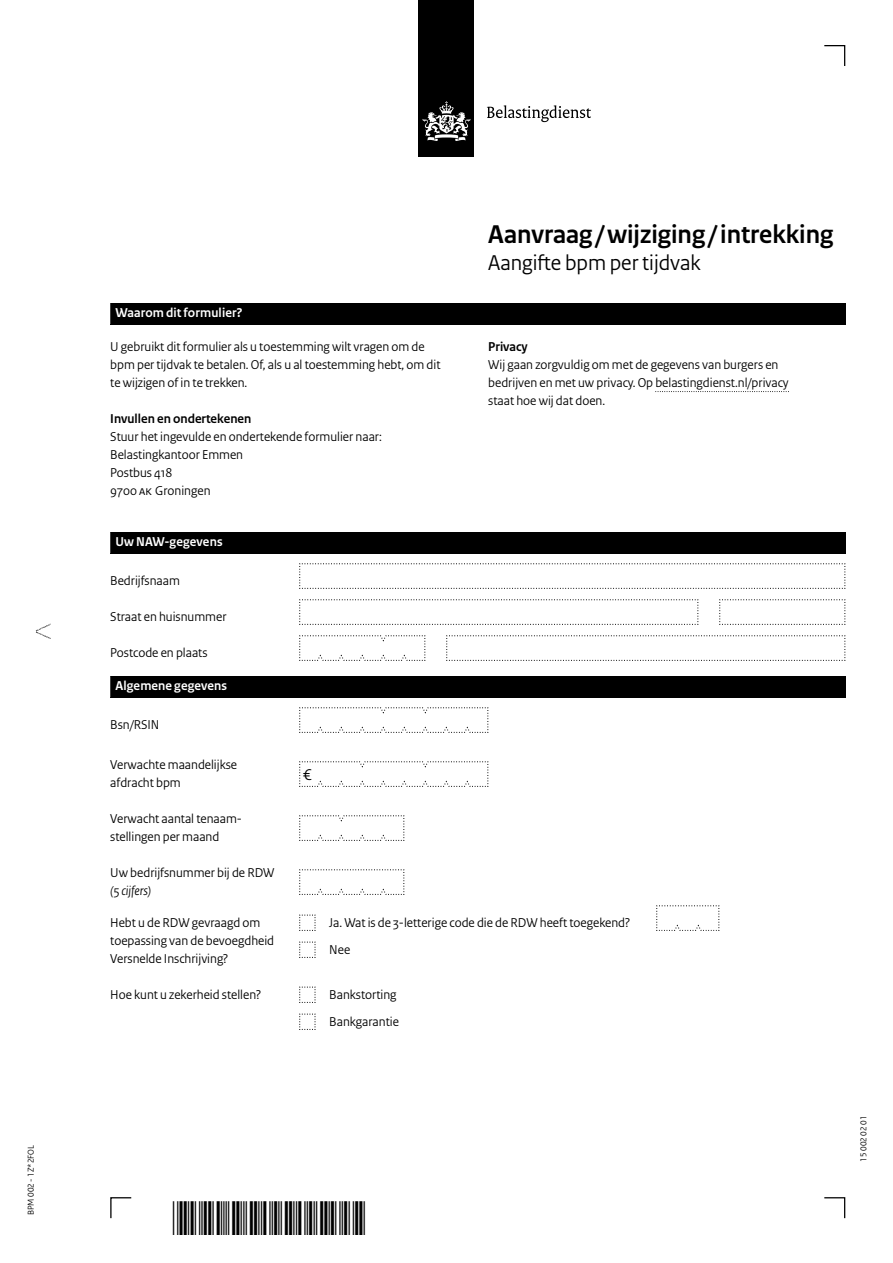
<style>
.page{position:relative;width:893px;height:1263px;background:#fff}
.page>*{position:absolute;margin:0;border:0;box-sizing:border-box;transform-origin:0 0}
.Documenttitel{font:700 27px "Rijksoverheid Sans Heading";color:#000}
.Documenttitel-2{font:22.5px "Rijksoverheid Sans Heading";color:#000}
.Veld{font:16.5px "Rijksoverheid Sans Heading";color:#000}
.Gebruiksaanwijzing{font:13.5px/18px "Rijksoverheid Sans Heading";color:#000}
.Vraag{font:13.5px/18px "Rijksoverheid Sans Heading";color:#000}
.Vraag_geen_inspring_niet_op_stramien{font:13.5px "Rijksoverheid Sans Heading";color:#000}
.KOP_D{font:700 13.5px "Rijksoverheid Sans Heading";letter-spacing:.01em;color:#fff}
.Tussenkop{font:700 13.5px "Rijksoverheid Sans Heading";color:#000}
.KOP_B{font:700 13.5px "Rijksoverheid Sans Heading";letter-spacing:.01em;color:#fff}
.t1{font:9px "Rijksoverheid Sans Heading";color:#000}
.s1{font-style:italic}
</style>
<div class="page">
<svg style="left:36px;top:624px;width:15px;height:15px"></svg>
<div style="left:419px;top:0;width:55px;height:157px;background:#000"></div>
<svg style="left:423px;top:101px;width:47px;height:40px"></svg>
<svg style="left:487px;top:105px;width:104px;height:17px"></svg>
<svg style="left:824px;top:1197px;width:22px;height:22px"></svg>
<svg style="left:110px;top:1197px;width:22px;height:22px"></svg>
<svg style="left:824px;top:45px;width:22px;height:21px"></svg>
<svg style="left:299px;top:869px;width:106px;height:26px"></svg>
<svg style="left:299px;top:815px;width:106px;height:26px"></svg>
<svg style="left:299px;top:563px;width:547px;height:26px"></svg>
<svg style="left:299px;top:599px;width:400px;height:26px"></svg>
<svg style="left:719px;top:599px;width:127px;height:26px"></svg>
<svg style="left:299px;top:635px;width:127px;height:26px"></svg>
<svg style="left:446px;top:635px;width:400px;height:26px"></svg>
<svg style="left:299px;top:914px;width:17px;height:17px"></svg>
<svg style="left:299px;top:941px;width:17px;height:17px"></svg>
<svg style="left:299px;top:986px;width:17px;height:17px"></svg>
<svg style="left:299px;top:1013px;width:17px;height:17px"></svg>
<svg style="left:656px;top:905px;width:64px;height:26px"></svg>
<svg style="left:299px;top:707px;width:190px;height:26px"></svg>
<svg style="left:299px;top:761px;width:190px;height:26px"></svg>
<div style="left:110px;top:303px;width:735px;height:21px;background:#000"></div>
<svg style="left:655px;top:391px;width:134px;height:1px"></svg>
<div style="left:110px;top:532px;width:735px;height:21px;background:#000"></div>
<div style="left:110px;top:676px;width:735px;height:21px;background:#000"></div>
<p class="t1" style="left:26px;top:1215px;width:72px;rotate:-90deg">BPM 002 - 1Z*2FOL</p>
<h2 class="KOP_B" style="left:116px;top:305px;width:128px">Waarom dit formulier?</h2>
<p class="Gebruiksaanwijzing" style="left:110px;top:338px;width:332px">U gebruikt dit formulier als u toestemming wilt vragen om de bpm per tijdvak te betalen. Of, als u al toestemming hebt, om dit te wijzigen of in te trekken.</p>
<h3 class="Tussenkop" style="left:110px;top:411px;width:143px">Invullen en ondertekenen</h3>
<p class="Gebruiksaanwijzing" style="left:110px;top:428px;width:273px">Stuur het ingevulde en ondertekende formulier naar:<br>Belastingkantoor Emmen<br>Postbus 418<br>9700 AK Groningen</p>
<h2 class="KOP_D" style="left:116px;top:534px;width:109px">Uw NAW-gegevens</h2>
<p class="Vraag" style="left:110px;top:572px;width:71px">Bedrijfsnaam</p>
<p class="Vraag" style="left:110px;top:608px;width:118px">Straat en huisnummer</p>
<p class="Vraag" style="left:110px;top:644px;width:99px">Postcode en plaats</p>
<h2 class="KOP_D" style="left:116px;top:678px;width:113px">Algemene gegevens</h2>
<h1 class="Documenttitel" style="left:488px;top:219px;width:347px">Aanvraag /wijziging /intrekking</h1>
<h1 class="Documenttitel-2" style="left:488px;top:250px;width:214px">Aangifte bpm per tijdvak</h1>
<h3 class="Tussenkop" style="left:488px;top:339px;width:41px">Privacy</h3>
<p class="Gebruiksaanwijzing" style="left:488px;top:356px;width:302px">Wij gaan zorgvuldig om met de gegevens van burgers en bedrijven en met uw privacy. Op belastingdienst.nl/privacy staat hoe wij dat doen.</p>
<p class="Vraag" style="left:110px;top:716px;width:51px">Bsn/RSIN</p>
<p class="Vraag" style="left:110px;top:756px;width:128px">Verwachte maandelijkse afdracht bpm</p>
<p class="Vraag" style="left:110px;top:810px;width:132px">Verwacht aantal tenaam&shy;stellingen per maand</p>
<p class="Vraag" style="left:110px;top:864px;width:166px">Uw bedrijfsnummer bij de RDW <span class="s1">(5 cijfers)</span></p>
<p class="Vraag" style="left:110px;top:914px;width:165px">Hebt u de RDW gevraagd om toepassing van de bevoegdheid<br>Versnelde Inschrijving?</p>
<p class="Vraag" style="left:110px;top:986px;width:152px">Hoe kunt u zekerheid stellen?</p>
<p class="Veld" style="left:303px;top:765px;width:10px">€</p>
<p class="Vraag_geen_inspring_niet_op_stramien" style="left:329px;top:915px;width:302px">Ja. Wat is de 3-letterige code die de RDW heeft toegekend?</p>
<p class="Vraag_geen_inspring_niet_op_stramien" style="left:329px;top:942px;width:22px">Nee</p>
<p class="Vraag_geen_inspring_niet_op_stramien" style="left:329px;top:987px;width:69px">Bankstorting</p>
<p class="Vraag_geen_inspring_niet_op_stramien" style="left:329px;top:1014px;width:71px">Bankgarantie</p>
<p class="t1" style="left:858px;top:1161px;width:47px;rotate:-90deg">15 002 02 01</p>
</div>
